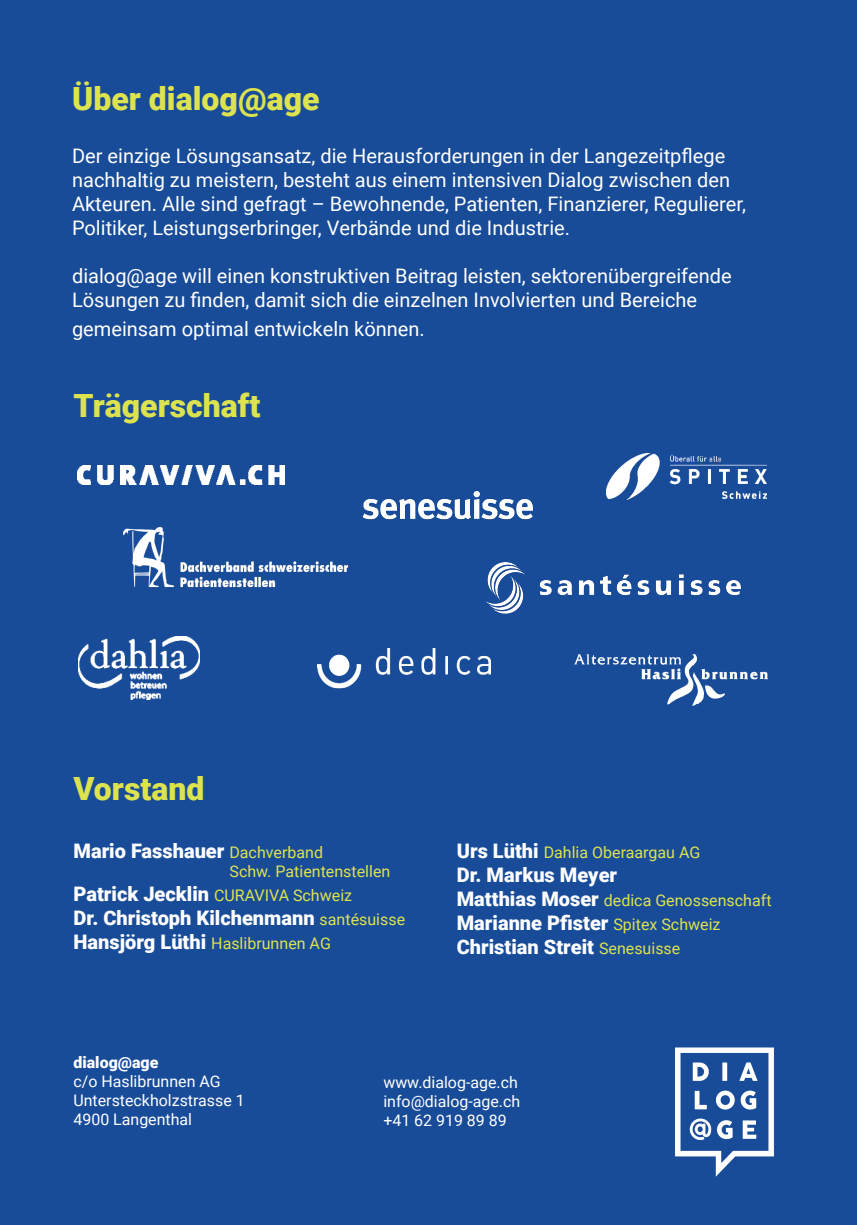
<style>
.page{position:relative;width:857px;height:1225px;background:#fff}
.page>*{position:absolute;margin:0;border:0;box-sizing:border-box;transform-origin:0 0}
.t1{font:900 32px "Roboto";color:#dde34e}
.t2{font:20px/24px "Roboto";color:#fff}
.t3{font:900 20px "Roboto";color:#fff}
.t4{font:16px "Roboto";color:#dde34e}
.t5{font:16px/19.2px "Roboto";color:#fff}
.s1{font-weight:400;font-size:16px;color:#dde34e}
.s2{font-weight:900;font-size:20px;color:#fff}
.s3{font-weight:900}
</style>
<div class="page">
<div style="left:0;top:0;width:856px;height:1225px;background:#184c99"></div>
<img style="left:675px;top:1047px;width:99px;height:130px">
<img style="left:78px;top:637px;width:122px;height:63px">
<img style="left:317px;top:649px;width:173px;height:39px">
<img style="left:123px;top:527px;width:226px;height:61px">
<img style="left:78px;top:465px;width:206px;height:20px">
<img style="left:475px;top:562px;width:266px;height:101px">
<img style="left:362px;top:491px;width:171px;height:29px">
<img style="left:606px;top:453px;width:160px;height:46px">
<img style="left:574px;top:654px;width:193px;height:52px">
<p class="t1" style="left:72px;top:76px;width:249px">Über dialog@age</p>
<p class="t2" style="left:72px;top:143px;width:654px">Der einzige Lösungsansatz, die Herausforderungen in der Langezeitpflege</p>
<p class="t2" style="left:72px;top:167px;width:659px">nachhaltig zu meistern, besteht aus einem intensiven Dialog zwischen den</p>
<p class="t2" style="left:72px;top:191px;width:675px">Akteuren. Alle sind gefragt – Bewohnende, Patienten, Finanzierer, Regulierer,<br>Politiker, Leistungserbringer, Verbände und die Industrie.</p>
<p class="t2" style="left:72px;top:263px;width:660px">dialog@age will einen konstruktiven Beitrag leisten, sektorenübergreifende</p>
<p class="t2" style="left:72px;top:287px;width:626px">Lösungen zu finden, damit sich die einzelnen Involvierten und Bereiche</p>
<p class="t2" style="left:72px;top:316px;width:354px">gemeinsam optimal entwickeln können.</p>
<p class="t1" style="left:73px;top:383px;width:188px">Trägerschaft</p>
<p class="t1" style="left:73px;top:766px;width:132px">Vorstand</p>
<p class="t3" style="left:73px;top:837px;width:251px">Mario Fasshauer <span class="s1">Dachverband</span></p>
<p class="t4" style="left:229px;top:860px;width:162px">Schw. Patientenstellen</p>
<p class="t4" style="left:73px;top:884px;width:280px"><span class="s2">Patrick Jecklin</span> CURAVIVA Schweiz</p>
<p class="t3" style="left:73px;top:904px;width:333px">Dr. Christoph Kilchenmann <span class="s1">santésuisse</span></p>
<p class="t4" style="left:73px;top:932px;width:259px"><span class="s2">Hansjörg Lüthi</span> Haslibrunnen AG</p>
<p class="t4" style="left:456px;top:841px;width:245px"><span class="s2">Urs Lüthi</span> Dahlia Oberaargau AG</p>
<p class="t3" style="left:456px;top:861px;width:162px">Dr. Markus Meyer</p>
<p class="t4" style="left:456px;top:889px;width:316px"><span class="s2">Matthias Moser</span> dedica Genossenschaft</p>
<p class="t3" style="left:456px;top:909px;width:265px">Marianne Pfister <span class="s1">Spitex Schweiz</span></p>
<p class="t3" style="left:456px;top:933px;width:225px">Christian Streit <span class="s1">Senesuisse</span></p>
<p class="t5" style="left:73px;top:1052px;width:173px"><span class="s3">dialog@age<br></span>c/o Haslibrunnen AG<br>Untersteckholzstrasse 1</p>
<p class="t5" style="left:73px;top:1109px;width:120px">4900 Langenthal</p>
<p class="t5" style="left:383px;top:1071px;width:136px">www.dialog-age.ch</p>
<p class="t5" style="left:383px;top:1091px;width:138px">info@dialog-age.ch</p>
<p class="t5" style="left:383px;top:1110px;width:125px">+41 62 919 89 89</p>
</div>
